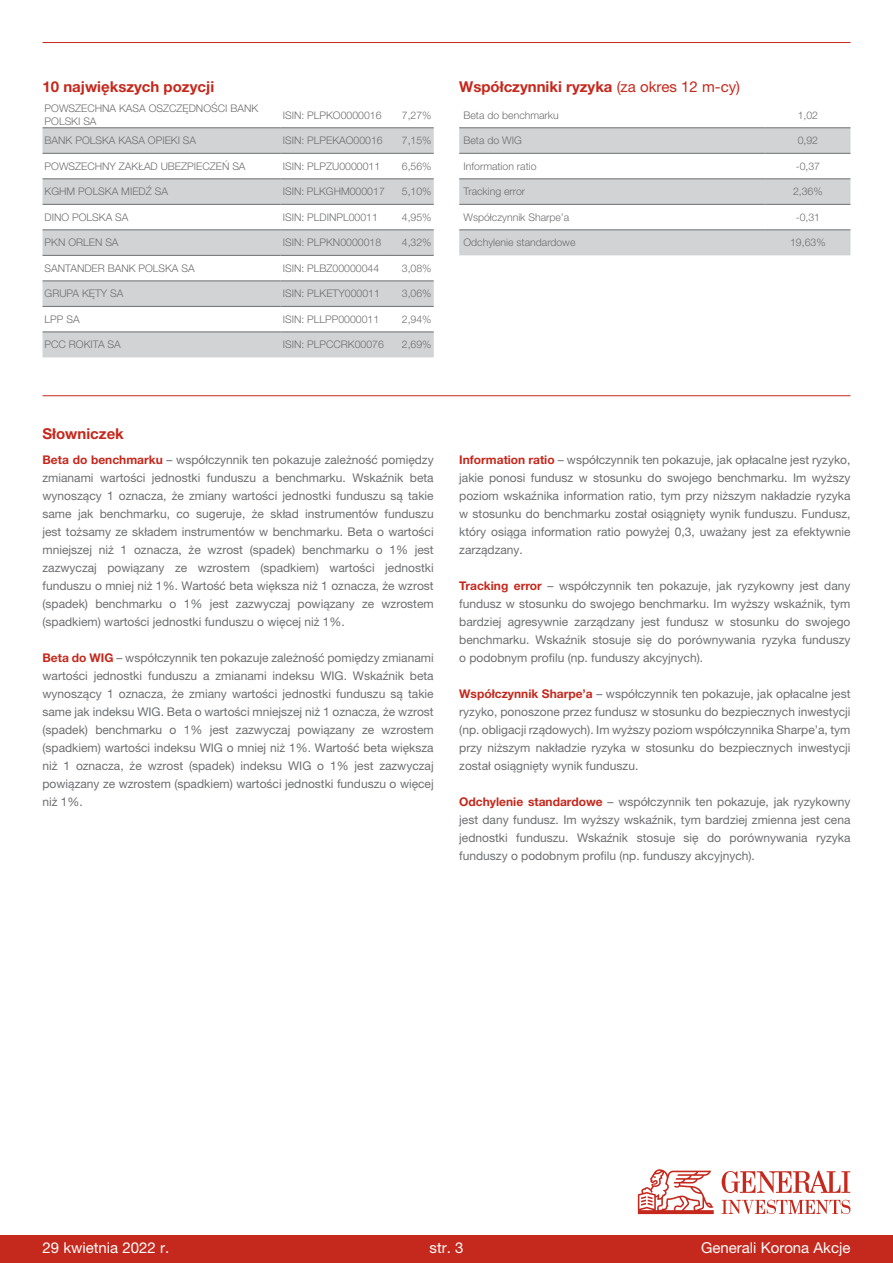
<style>
.page{position:relative;width:893px;height:1263px;background:#fff}
.page>*{position:absolute;margin:0;border:0;box-sizing:border-box;transform-origin:0 0}
.Tab___oferta_1{font:700 15px "Helvetica Neue LT Pro";color:#c5281c}
.t1{font:15px "Helvetica Neue LT Pro";color:#fff}
._04_Copy_10_pt{font:12px/18px "Helvetica Neue LT Pro";color:#6d6e71;text-align:justify}
._04_Copy_10_pt-2{font:300 10.5px/12.6px "Helvetica Neue LT Pro";color:#6d6e71}
.Współczynniki_ryzyka{font:300 10.5px "Helvetica Neue LT Pro";color:#6d6e71}
.s1{font-weight:400}
.s2{font-weight:700;color:#c5281c}
</style>
<div class="page">
<hr style="left:43px;top:42px;width:807px;height:1px;background:#c5281c">
<svg style="left:43px;top:127px;width:391px;height:1px"></svg>
<svg style="left:43px;top:129px;width:391px;height:228px;fill:#d1d3d4"></svg>
<hr style="left:43px;top:128px;width:238px;height:1px;background:#6d6e71">
<hr style="left:281px;top:128px;width:106px;height:1px;background:#6d6e71">
<hr style="left:387px;top:128px;width:47px;height:1px;background:#6d6e71">
<hr style="left:43px;top:153px;width:238px;height:1px;background:#6d6e71">
<hr style="left:281px;top:153px;width:106px;height:1px;background:#6d6e71">
<hr style="left:387px;top:153px;width:47px;height:1px;background:#6d6e71">
<hr style="left:43px;top:179px;width:238px;height:1px;background:#6d6e71">
<hr style="left:281px;top:179px;width:106px;height:1px;background:#6d6e71">
<hr style="left:387px;top:179px;width:47px;height:1px;background:#6d6e71">
<hr style="left:43px;top:204px;width:238px;height:1px;background:#6d6e71">
<hr style="left:281px;top:204px;width:106px;height:1px;background:#6d6e71">
<hr style="left:387px;top:204px;width:47px;height:1px;background:#6d6e71">
<hr style="left:43px;top:230px;width:238px;height:1px;background:#6d6e71">
<hr style="left:281px;top:230px;width:106px;height:1px;background:#6d6e71">
<hr style="left:387px;top:230px;width:47px;height:1px;background:#6d6e71">
<hr style="left:43px;top:255px;width:238px;height:1px;background:#6d6e71">
<hr style="left:281px;top:255px;width:106px;height:1px;background:#6d6e71">
<hr style="left:387px;top:255px;width:47px;height:1px;background:#6d6e71">
<hr style="left:43px;top:281px;width:238px;height:1px;background:#6d6e71">
<hr style="left:281px;top:281px;width:106px;height:1px;background:#6d6e71">
<hr style="left:387px;top:281px;width:47px;height:1px;background:#6d6e71">
<hr style="left:43px;top:306px;width:238px;height:1px;background:#6d6e71">
<hr style="left:281px;top:306px;width:106px;height:1px;background:#6d6e71">
<hr style="left:387px;top:306px;width:47px;height:1px;background:#6d6e71">
<hr style="left:43px;top:332px;width:238px;height:1px;background:#6d6e71">
<hr style="left:281px;top:332px;width:106px;height:1px;background:#6d6e71">
<hr style="left:387px;top:332px;width:47px;height:1px;background:#6d6e71">
<svg style="left:459px;top:127px;width:391px;height:1px"></svg>
<svg style="left:459px;top:129px;width:391px;height:126px;fill:#d1d3d4"></svg>
<hr style="left:459px;top:128px;width:306px;height:1px;background:#6d6e71">
<hr style="left:765px;top:128px;width:85px;height:1px;background:#6d6e71">
<hr style="left:459px;top:153px;width:306px;height:1px;background:#6d6e71">
<hr style="left:765px;top:153px;width:85px;height:1px;background:#6d6e71">
<hr style="left:459px;top:179px;width:306px;height:1px;background:#6d6e71">
<hr style="left:765px;top:179px;width:85px;height:1px;background:#6d6e71">
<hr style="left:459px;top:204px;width:306px;height:1px;background:#6d6e71">
<hr style="left:765px;top:204px;width:85px;height:1px;background:#6d6e71">
<hr style="left:459px;top:230px;width:306px;height:1px;background:#6d6e71">
<hr style="left:765px;top:230px;width:85px;height:1px;background:#6d6e71">
<hr style="left:43px;top:395px;width:807px;height:1px;background:#c5281c">
<div style="left:0;top:1235px;width:893px;height:28px;background:#c5281c"></div>
<svg style="left:638px;top:1169px;width:76px;height:45px"></svg>
<svg style="left:722px;top:1200px;width:128px;height:14px"></svg>
<svg style="left:722px;top:1171px;width:128px;height:22px"></svg>
<p class="Tab___oferta_1" style="left:43px;top:77px;width:173px">10 największych pozycji</p>
<p class="_04_Copy_10_pt-2" style="left:45px;top:102px;width:215px">POWSZECHNA KASA OSZCZĘDNOŚCI BANK<br>POLSKI SA</p>
<p class="_04_Copy_10_pt-2" style="left:283px;top:109px;width:100px">ISIN: PLPKO0000016</p>
<p class="_04_Copy_10_pt-2" style="left:402px;top:109px;width:31px">7,27%</p>
<p class="_04_Copy_10_pt-2" style="left:45px;top:134px;width:153px">BANK POLSKA KASA OPIEKI SA</p>
<p class="_04_Copy_10_pt-2" style="left:283px;top:134px;width:101px">ISIN: PLPEKAO00016</p>
<p class="_04_Copy_10_pt-2" style="left:402px;top:134px;width:31px">7,15%</p>
<p class="_04_Copy_10_pt-2" style="left:45px;top:160px;width:202px">POWSZECHNY ZAKŁAD UBEZPIECZEŃ SA</p>
<p class="_04_Copy_10_pt-2" style="left:283px;top:160px;width:99px">ISIN: PLPZU0000011</p>
<p class="_04_Copy_10_pt-2" style="left:402px;top:160px;width:31px">6,56%</p>
<p class="_04_Copy_10_pt-2" style="left:45px;top:185px;width:125px">KGHM POLSKA MIEDŹ SA</p>
<p class="_04_Copy_10_pt-2" style="left:283px;top:185px;width:104px">ISIN: PLKGHM000017</p>
<p class="_04_Copy_10_pt-2" style="left:402px;top:185px;width:31px">5,10%</p>
<p class="_04_Copy_10_pt-2" style="left:45px;top:211px;width:85px">DINO POLSKA SA</p>
<p class="_04_Copy_10_pt-2" style="left:283px;top:211px;width:97px">ISIN: PLDINPL00011</p>
<p class="_04_Copy_10_pt-2" style="left:402px;top:211px;width:31px">4,95%</p>
<p class="_04_Copy_10_pt-2" style="left:45px;top:236px;width:75px">PKN ORLEN SA</p>
<p class="_04_Copy_10_pt-2" style="left:283px;top:236px;width:100px">ISIN: PLPKN0000018</p>
<p class="_04_Copy_10_pt-2" style="left:402px;top:236px;width:31px">4,32%</p>
<p class="_04_Copy_10_pt-2" style="left:45px;top:262px;width:152px">SANTANDER BANK POLSKA SA</p>
<p class="_04_Copy_10_pt-2" style="left:283px;top:262px;width:98px">ISIN: PLBZ00000044</p>
<p class="_04_Copy_10_pt-2" style="left:402px;top:262px;width:31px">3,08%</p>
<p class="_04_Copy_10_pt-2" style="left:45px;top:287px;width:80px">GRUPA KĘTY SA</p>
<p class="_04_Copy_10_pt-2" style="left:283px;top:287px;width:99px">ISIN: PLKETY000011</p>
<p class="_04_Copy_10_pt-2" style="left:402px;top:287px;width:31px">3,06%</p>
<p class="_04_Copy_10_pt-2" style="left:45px;top:313px;width:37px">LPP SA</p>
<p class="_04_Copy_10_pt-2" style="left:283px;top:313px;width:98px">ISIN: PLLPP0000011</p>
<p class="_04_Copy_10_pt-2" style="left:402px;top:313px;width:31px">2,94%</p>
<p class="_04_Copy_10_pt-2" style="left:45px;top:338px;width:78px">PCC ROKITA SA</p>
<p class="_04_Copy_10_pt-2" style="left:283px;top:338px;width:103px">ISIN: PLPCCRK00076</p>
<p class="_04_Copy_10_pt-2" style="left:402px;top:338px;width:31px">2,69%</p>
<p class="Tab___oferta_1" style="left:459px;top:77px;width:282px">Współczynniki ryzyka <span class="s1">(za okres 12 m-cy)</span></p>
<p class="_04_Copy_10_pt-2" style="left:463px;top:109px;width:97px">Beta do benchmarku</p>
<p class="Współczynniki_ryzyka" style="left:798px;top:109px;width:22px">1,02</p>
<p class="_04_Copy_10_pt-2" style="left:463px;top:134px;width:60px">Beta do WIG</p>
<p class="Współczynniki_ryzyka" style="left:798px;top:134px;width:22px">0,92</p>
<p class="_04_Copy_10_pt-2" style="left:463px;top:160px;width:75px">Information ratio</p>
<p class="Współczynniki_ryzyka" style="left:796px;top:160px;width:26px">-0,37</p>
<p class="_04_Copy_10_pt-2" style="left:463px;top:185px;width:63px">Tracking error</p>
<p class="Współczynniki_ryzyka" style="left:793px;top:185px;width:31px">2,36%</p>
<p class="_04_Copy_10_pt-2" style="left:463px;top:211px;width:107px">Współczynnik Sharpe’a</p>
<p class="Współczynniki_ryzyka" style="left:796px;top:211px;width:26px">-0,31</p>
<p class="_04_Copy_10_pt-2" style="left:463px;top:236px;width:114px">Odchylenie standardowe</p>
<p class="Współczynniki_ryzyka" style="left:790px;top:236px;width:37px">19,63%</p>
<p class="Tab___oferta_1" style="left:43px;top:424px;width:83px">Słowniczek</p>
<p class="_04_Copy_10_pt" style="left:43px;top:450px;width:393px"><span class="s2">Beta do benchmarku</span> – współczynnik ten pokazuje zależność pomiędzy zmianami wartości jednostki funduszu a benchmarku. Wskaźnik beta wynoszący 1 oznacza, że zmiany wartości jednostki funduszu są takie same jak benchmarku, co sugeruje, że skład instrumentów funduszu jest tożsamy ze składem instrumentów w benchmarku. Beta o wartości mniejszej niż 1 oznacza, że wzrost (spadek) benchmarku o 1% jest zazwyczaj powiązany ze wzrostem (spadkiem) wartości jednostki funduszu o mniej niż 1%. Wartość beta większa niż 1 oznacza, że wzrost (spadek) benchmarku o 1% jest zazwyczaj powiązany ze wzrostem (spadkiem) wartości jednostki funduszu o więcej niż 1%.</p>
<p class="_04_Copy_10_pt" style="left:43px;top:648px;width:393px"><span class="s2">Beta do WIG</span> – współczynnik ten pokazuje zależność pomiędzy zmianami wartości jednostki funduszu a zmianami indeksu WIG. Wskaźnik beta wynoszący 1 oznacza, że zmiany wartości jednostki funduszu są takie same jak indeksu WIG. Beta o wartości mniejszej niż 1 oznacza, że wzrost (spadek) benchmarku o 1% jest zazwyczaj powiązany ze wzrostem (spadkiem) wartości indeksu WIG o mniej niż 1%. Wartość beta większa niż 1 oznacza, że wzrost (spadek) indeksu WIG o 1% jest zazwyczaj powiązany ze wzrostem (spadkiem) wartości jednostki funduszu o więcej niż 1%.</p>
<p class="_04_Copy_10_pt" style="left:459px;top:450px;width:393px"><span class="s2">Information ratio</span> – współczynnik ten pokazuje, jak opłacalne jest ryzyko, jakie ponosi fundusz w stosunku do swojego benchmarku. Im wyższy poziom wskaźnika information ratio, tym przy niższym nakładzie ryzyka w stosunku do benchmarku został osiągnięty wynik funduszu. Fundusz, który osiąga information ratio powyżej 0,3, uważany jest za efektywnie zarządzany.</p>
<p class="_04_Copy_10_pt" style="left:459px;top:576px;width:393px"><span class="s2">Tracking error</span> – współczynnik ten pokazuje, jak ryzykowny jest dany fundusz w stosunku do swojego benchmarku. Im wyższy wskaźnik, tym bardziej agresywnie zarządzany jest fundusz w stosunku do swojego benchmarku. Wskaźnik stosuje się do porównywania ryzyka funduszy o podobnym profilu (np. funduszy akcyjnych).</p>
<p class="_04_Copy_10_pt" style="left:459px;top:684px;width:393px"><span class="s2">Współczynnik Sharpe’a</span> – współczynnik ten pokazuje, jak opłacalne jest ryzyko, ponoszone przez fundusz w stosunku do bezpiecznych inwestycji (np. obligacji rządowych). Im wyższy poziom współczynnika Sharpe’a, tym przy niższym nakładzie ryzyka w stosunku do bezpiecznych inwestycji został osiągnięty wynik funduszu.</p>
<p class="_04_Copy_10_pt" style="left:459px;top:792px;width:393px"><span class="s2">Odchylenie standardowe</span> – współczynnik ten pokazuje, jak ryzykowny jest dany fundusz. Im wyższy wskaźnik, tym bardziej zmienna jest cena jednostki funduszu. Wskaźnik stosuje się do porównywania ryzyka funduszy o podobnym profilu (np. funduszy akcyjnych).</p>
<p class="t1" style="left:43px;top:1239px;width:128px">29 kwietnia 2022 r.</p>
<p class="t1" style="left:430px;top:1239px;width:35px">str. 3</p>
<p class="t1" style="left:701px;top:1239px;width:151px">Generali Korona Akcje</p>
</div>
